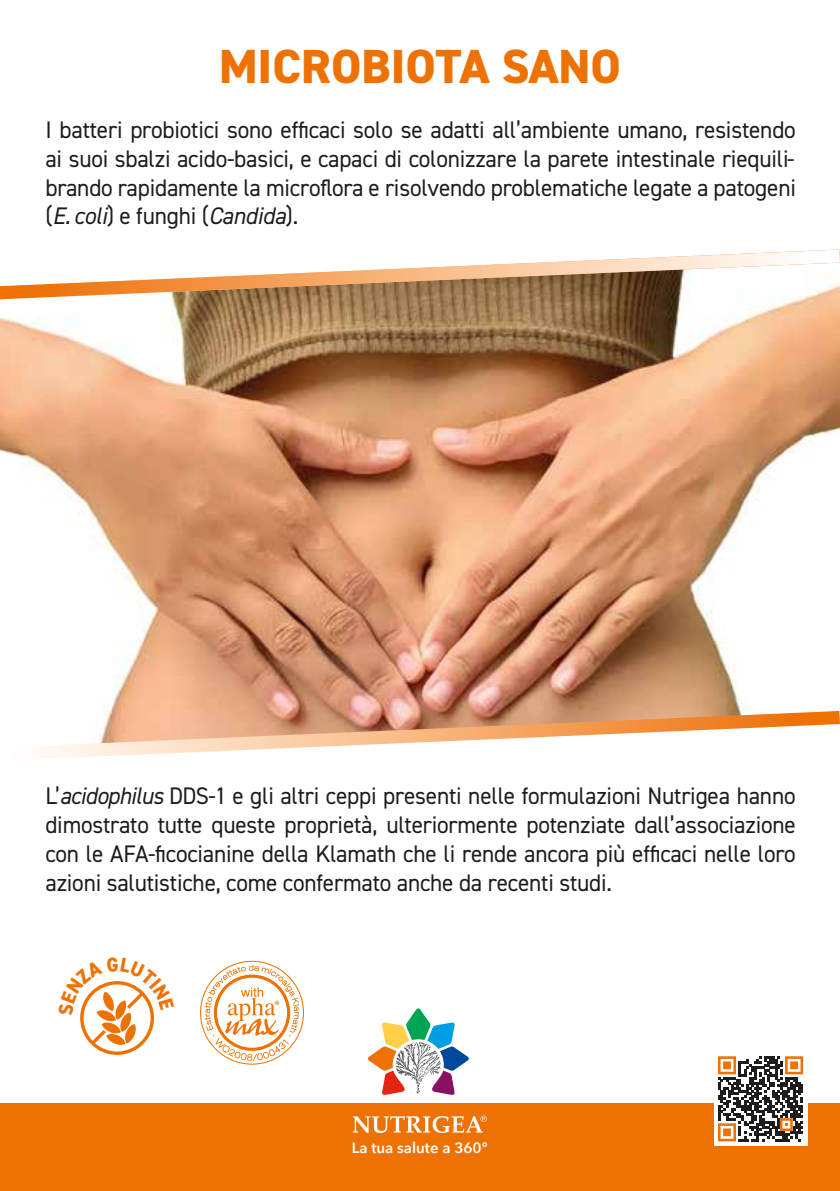
<style>
.page{position:relative;width:840px;height:1191px;background:#fff}
.page>*{position:absolute;margin:0;border:0;box-sizing:border-box;transform-origin:0 0}
.t1{font:800 48px "DIN2014";color:#ee7203}
.t2{font:24px/28.8px "DIN2014";letter-spacing:-.01em;color:#1d1d1b;text-align:justify;scale:.96 1}
.t3{font:24px/28.8px "DIN2014";letter-spacing:-.01em;color:#1d1d1b;text-align:justify}
.t4{font:600 15px "Avenir Next";color:#fff}
.s1{font-style:italic}
</style>
<div class="page">
<img style="left:0;top:299px;width:839px;height:412px">
<div style="left:0;top:1103px;width:839px;height:88px;background:#ee7203"></div>
<svg style="left:368px;top:1008px;width:100px;height:87px"></svg>
<svg style="left:352px;top:1115px;width:134px;height:18px"></svg>
<svg style="left:200px;top:960px;width:104px;height:104px"></svg>
<div style="left:713px;top:1052px;width:93px;height:93px;background:#fff"></div>
<svg style="left:718px;top:1056px;width:84px;height:85px"></svg>
<svg style="left:46px;top:711px;width:793px;height:47px"></svg>
<svg style="left:0;top:249px;width:839px;height:50px"></svg>
<svg style="left:80px;top:981px;width:74px;height:74px"></svg>
<h1 class="t1" style="left:219px;top:34px;width:403px">MICROBIOTA SANO</h1>
<p class="t3" style="left:45px;top:115px;width:751px">I batteri probiotici sono efficaci solo se adatti all’ambiente umano, resistendo ai suoi sbalzi acido-basici, e capaci di colonizzare la parete intestinale riequili&shy;brando rapidamente la microflora e risolvendo problematiche legate a patogeni (<span class="s1">E. coli</span>) e funghi (<span class="s1">Candida</span>).</p>
<p class="t2" style="left:45px;top:781px;width:782px">L’<span class="s1">acidophilus</span> DDS-1 e gli altri ceppi presenti nelle formulazioni Nutrigea hanno dimostrato tutte queste proprietà, ulteriormente potenziate dall’associazione con le AFA-ficocianine della Klamath che li rende ancora più efficaci nelle loro azioni salutistiche, come confermato anche da recenti studi.</p>
<p class="t4" style="left:351px;top:1134px;width:137px">La tua salute a 360°</p>
</div>
